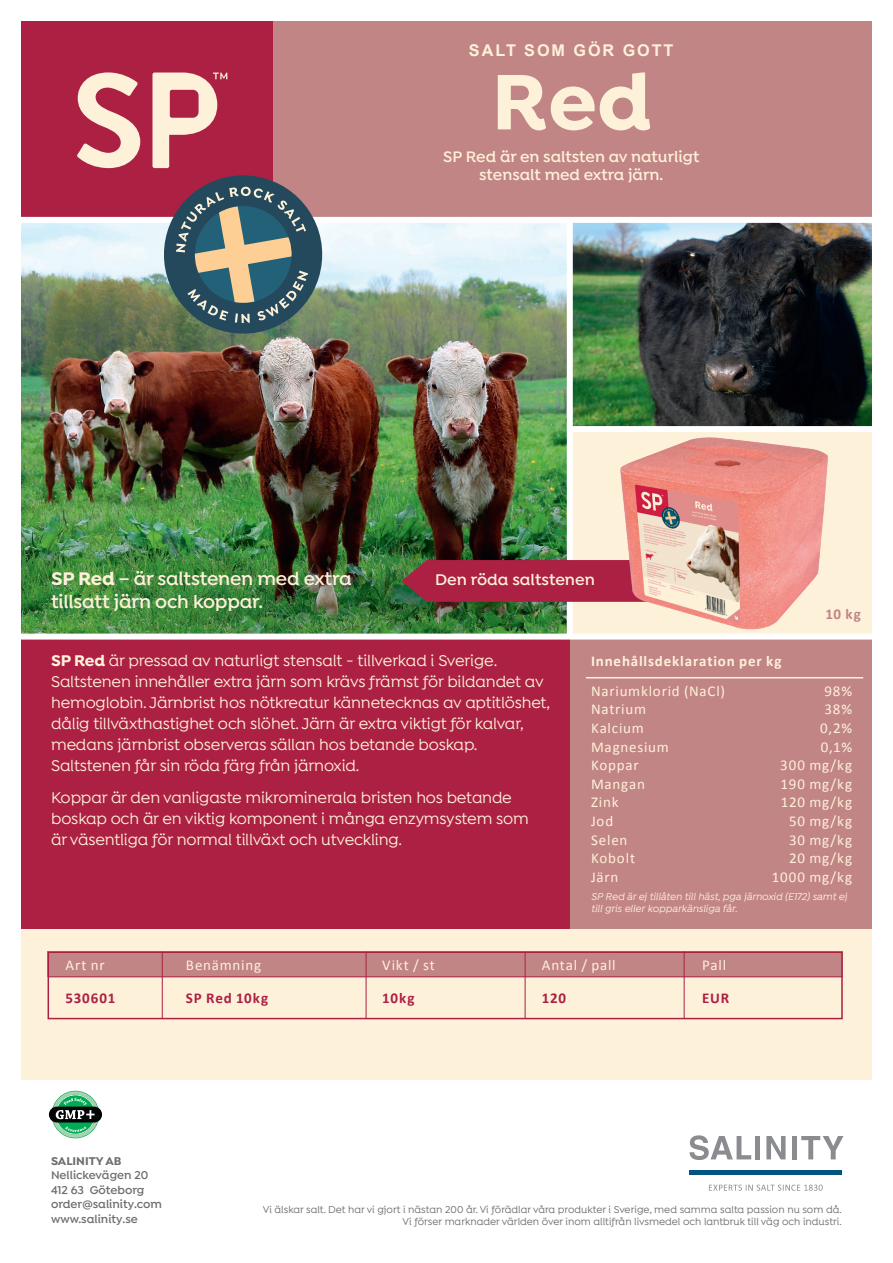
<style>
.page{position:relative;width:893px;height:1263px;background:#fff}
.page>*{position:absolute;margin:0;border:0;box-sizing:border-box;transform-origin:0 0}
.t1{font:700 83.7px "Isidora Sans Alt";color:#fef1d9}
.t2{font:600 19.5px/22.5px "Isidora Sans Alt";letter-spacing:-.01em;color:#fef1d9}
.t3{font:500 16.5px/21px "Isidora Sans Alt";letter-spacing:-.02em;color:#fff1da}
.t4{font:600 16.5px "Isidora Sans Alt";color:#fef1d9}
.t5{font:600 16.2px/17.5px "Isidora Sans Alt";color:#fef1d9;text-align:center}
.t6{font:700 16.2px "Arial";letter-spacing:.12em;color:#fef1d9}
.t7{font:15px "Calibri";letter-spacing:.055em;color:#fef1d9}
.t8{font:700 15px "Calibri";letter-spacing:.055em;color:#ab2043}
.t9{font:700 15px "Calibri";letter-spacing:.055em;color:#fef1d9}
.t10{font:700 15px "Calibri";color:#c18586}
.t11{font:600 12px/14.4px "Isidora Sans Alt";color:#6c6d70}
.t12{font:700 12px "Isidora Sans Alt";color:#6c6d70}
.t13{font:500 10.5px/12.6px "Isidora Sans Alt";color:#6c6d70;text-align:right}
.t14{font:italic 500 10.5px/12.6px "Isidora Sans Alt";color:#fef1d9}
.s1{font-weight:700}
</style>
<div class="page">
<div style="left:21px;top:196px;width:851px;height:884px;background:#fef1d9"></div>
<div style="left:48px;top:951px;width:795px;height:26px;background:#c18586"></div>
<img style="left:21px;top:223px;width:546px;height:410px">
<div style="left:272px;top:21px;width:600px;height:198px;background:#c18586"></div>
<svg style="left:689px;top:1135px;width:62px;height:25px"></svg>
<div style="left:755px;top:1136px;width:5px;height:23px;background:#8a8c8f"></div>
<svg style="left:766px;top:1136px;width:19px;height:23px"></svg>
<div style="left:792px;top:1136px;width:5px;height:23px;background:#8a8c8f"></div>
<svg style="left:801px;top:1136px;width:42px;height:23px"></svg>
<hr style="left:689px;top:1170px;width:153px;height:4px;background:#005480">
<svg style="left:709px;top:1184px;width:114px;height:7px"></svg>
<div style="left:21px;top:639px;width:851px;height:289px;background:#c18586"></div>
<div style="left:21px;top:639px;width:549px;height:289px;background:#ab2043"></div>
<div style="left:48px;top:951px;width:795px;height:68px;border:2px solid #ab2043"></div>
<hr style="left:48px;top:976px;width:795px;height:1px;background:#ab2043">
<hr style="left:162px;top:951px;width:1px;height:67px;background:#ab2043">
<hr style="left:366px;top:951px;width:1px;height:67px;background:#ab2043">
<hr style="left:525px;top:951px;width:1px;height:67px;background:#ab2043">
<hr style="left:684px;top:951px;width:1px;height:67px;background:#ab2043">
<div style="left:21px;top:21px;width:252px;height:198px;background:#ab2043"></div>
<svg style="left:77px;top:72px;width:63px;height:96px"></svg>
<hr style="left:586px;top:677px;width:277px;height:1px;background:#fef1d9">
<img style="left:573px;top:223px;width:299px;height:203px">
<div style="left:0;top:217px;width:893px;height:6px;background:#fff"></div>
<div style="left:0;top:633px;width:893px;height:6px;background:#fff"></div>
<div style="left:570px;top:426px;width:308px;height:6px;background:#fff"></div>
<div style="left:567px;top:219px;width:6px;height:420px;background:#fff"></div>
<svg style="left:152px;top:73px;width:181px;height:272px"></svg>
<svg style="left:49px;top:1106px;width:53px;height:16px"></svg>
<svg style="left:52px;top:1091px;width:47px;height:47px"></svg>
<svg style="left:402px;top:560px;width:215px;height:42px"></svg>
<img style="left:617px;top:426px;width:210px;height:208px">
<p class="t6" style="left:469px;top:39px;width:206px">SALT SOM GÖR GOTT</p>
<h1 class="t1" style="left:491px;top:50px;width:162px">Red</h1>
<p class="t5" style="left:443px;top:148px;width:258px">SP Red är en saltsten av naturligt stensalt med extra järn.</p>
<p class="t2" style="left:51px;top:568px;width:302px"><span class="s1">SP Red</span> – är saltstenen med extra tillsatt järn och koppar.</p>
<p class="t4" style="left:435px;top:570px;width:161px">Den röda saltstenen</p>
<p class="t10" style="left:825px;top:605px;width:37px">10 kg</p>
<p class="t3" style="left:51px;top:650px;width:501px"><span class="s1">SP Red</span> är pressad av naturligt stensalt - tillverkad i Sverige.<br>Saltstenen innehåller extra järn som krävs främst för bildandet av hemoglobin. Järnbrist hos nötkreatur kännetecknas av aptitlöshet, dålig tillväxthastighet och slöhet. Järn är extra viktigt för kalvar, medans järnbrist observeras sällan hos betande boskap.<br>Saltstenen får sin röda färg från järnoxid.</p>
<p class="t3" style="left:51px;top:787px;width:479px">Koppar är den vanligaste mikrominerala bristen hos betande boskap och är en viktig komponent i många enzymsystem som är väsentliga för normal tillväxt och utveckling.</p>
<p class="t9" style="left:591px;top:651px;width:192px">Innehållsdeklaration per kg</p>
<p class="t7" style="left:591px;top:681px;width:135px">Nariumklorid (NaCl)</p>
<p class="t7" style="left:824px;top:681px;width:29px">98%</p>
<p class="t7" style="left:591px;top:700px;width:56px">Natrium</p>
<p class="t7" style="left:824px;top:700px;width:29px">38%</p>
<p class="t7" style="left:591px;top:718px;width:54px">Kalcium</p>
<p class="t7" style="left:820px;top:718px;width:34px">0,2%</p>
<p class="t7" style="left:591px;top:737px;width:79px">Magnesium</p>
<p class="t7" style="left:821px;top:737px;width:33px">0,1%</p>
<p class="t7" style="left:591px;top:756px;width:49px">Koppar</p>
<p class="t7" style="left:780px;top:756px;width:73px">300 mg/kg</p>
<p class="t7" style="left:591px;top:774px;width:55px">Mangan</p>
<p class="t7" style="left:780px;top:774px;width:73px">190 mg/kg</p>
<p class="t7" style="left:591px;top:793px;width:29px">Zink</p>
<p class="t7" style="left:781px;top:793px;width:73px">120 mg/kg</p>
<p class="t7" style="left:591px;top:811px;width:24px">Jod</p>
<p class="t7" style="left:789px;top:811px;width:65px">50 mg/kg</p>
<p class="t7" style="left:591px;top:830px;width:38px">Selen</p>
<p class="t7" style="left:789px;top:830px;width:65px">30 mg/kg</p>
<p class="t7" style="left:591px;top:849px;width:45px">Kobolt</p>
<p class="t7" style="left:789px;top:849px;width:64px">20 mg/kg</p>
<p class="t7" style="left:591px;top:867px;width:29px">Järn</p>
<p class="t7" style="left:772px;top:867px;width:82px">1000 mg/kg</p>
<p class="t14" style="left:591px;top:890px;width:258px">SP Red är ej tillåten till häst, pga järnoxid (E172) samt ej till gris eller kopparkänsliga får.</p>
<p class="t7" style="left:65px;top:955px;width:41px">Art nr</p>
<p class="t8" style="left:65px;top:988px;width:51px">530601</p>
<p class="t7" style="left:186px;top:955px;width:77px">Benämning</p>
<p class="t8" style="left:186px;top:988px;width:84px">SP Red 10kg</p>
<p class="t7" style="left:382px;top:956px;width:54px">Vikt / st</p>
<p class="t8" style="left:382px;top:988px;width:34px">10kg</p>
<p class="t7" style="left:542px;top:955px;width:75px">Antal / pall</p>
<p class="t8" style="left:542px;top:988px;width:26px">120</p>
<p class="t7" style="left:702px;top:955px;width:26px">Pall</p>
<p class="t8" style="left:702px;top:988px;width:29px">EUR</p>
<p class="t12" style="left:51px;top:1154px;width:72px">SALINITY AB</p>
<p class="t11" style="left:51px;top:1168px;width:112px">Nellickevägen 20<br>412 63 Göteborg order@salinity.com www.salinity.se</p>
<p class="t13" style="left:263px;top:1203px;width:580px">Vi älskar salt. Det har vi gjort i nästan 200 år. Vi förädlar våra produkter i Sverige, med samma salta passion nu som då.<br>Vi förser marknader världen över inom alltifrån livsmedel och lantbruk till väg och industri.</p>
</div>
